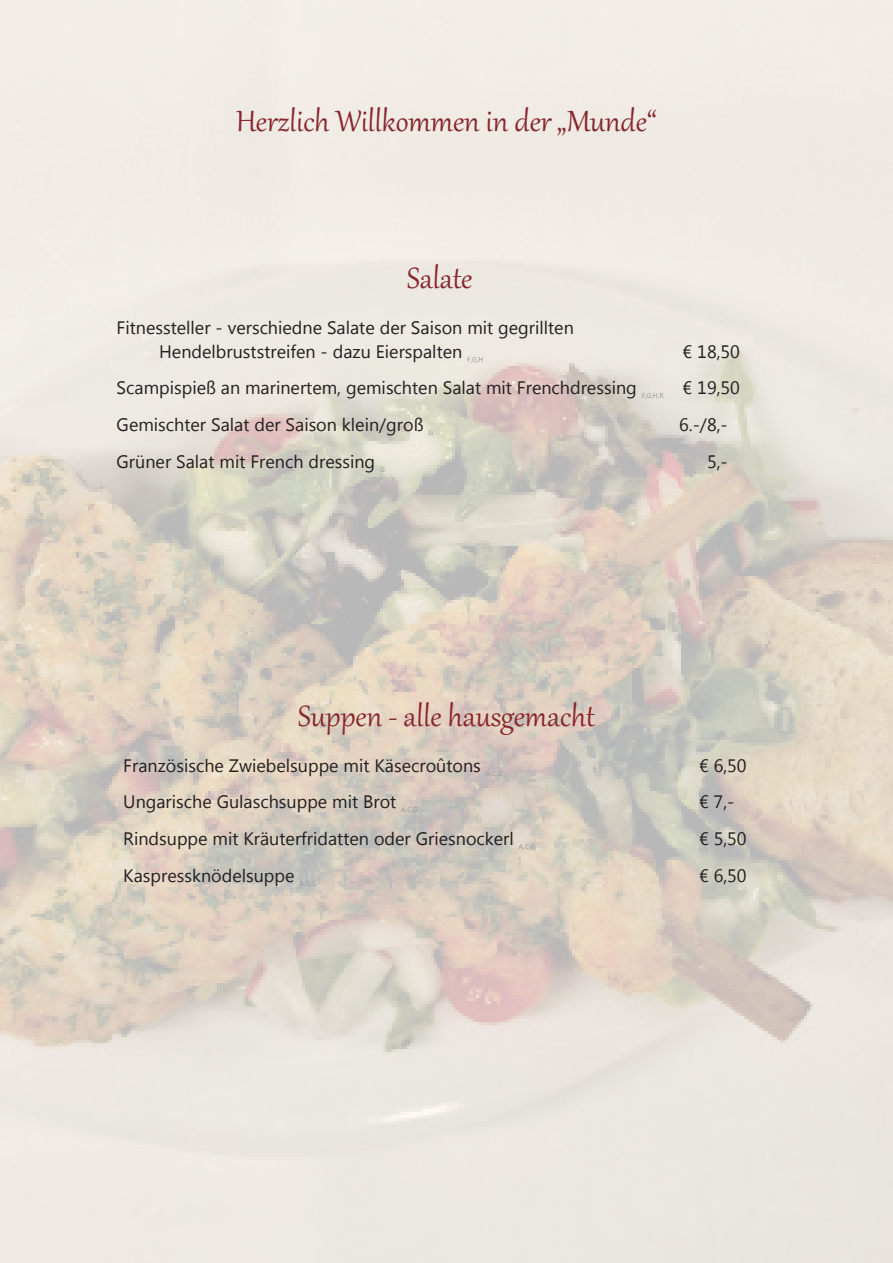
<style>
.page{position:relative;width:893px;height:1263px;background:#fff}
.page>*{position:absolute;margin:0;border:0;box-sizing:border-box;transform-origin:0 0}
.t1{font:36px "Gabriola";color:#87252c}
.t2{font:18px/24px "Microsoft New Tai Lue";color:#231f20}
.t3{font:7.05px "Microsoft New Tai Lue";color:#959798}
</style>
<div class="page">
<img style="left:0;top:0;width:893px;height:1263px">
<h1 class="t1" style="left:236px;top:97px;width:422px">Herzlich Willkommen in der „Munde“</h1>
<h1 class="t1" style="left:407px;top:255px;width:67px">Salate</h1>
<p class="t2" style="left:159px;top:317px;width:416px;text-indent:-43px">Fitnessteller - verschiedne Salate der Saison mit gegrillten<br>Hendelbruststreifen - dazu Eierspalten</p>
<p class="t3" style="left:467px;top:355px;width:18px">F,G,H</p>
<p class="t2" style="left:683px;top:341px;width:59px">€ 18,50</p>
<p class="t2" style="left:117px;top:377px;width:522px">Scampispieß an marinertem, gemischten Salat mit Frenchdressing</p>
<p class="t3" style="left:642px;top:392px;width:23px">F,G,H,R</p>
<p class="t2" style="left:683px;top:377px;width:59px">€ 19,50</p>
<p class="t2" style="left:117px;top:414px;width:308px">Gemischter Salat der Saison klein/groß</p>
<p class="t3" style="left:428px;top:428px;width:6px">G</p>
<p class="t2" style="left:679px;top:414px;width:50px">6.-/8,-</p>
<p class="t2" style="left:117px;top:451px;width:260px">Grüner Salat mit French dressing</p>
<p class="t3" style="left:380px;top:465px;width:6px">G</p>
<p class="t2" style="left:707px;top:451px;width:22px">5,-</p>
<h1 class="t1" style="left:298px;top:693px;width:298px">Suppen - alle hausgemacht</h1>
<p class="t2" style="left:123px;top:755px;width:359px">Französische Zwiebelsuppe mit Käsecroûtons</p>
<p class="t3" style="left:486px;top:769px;width:18px">A,C,G</p>
<p class="t2" style="left:699px;top:755px;width:49px">€ 6,50</p>
<p class="t2" style="left:123px;top:791px;width:275px">Ungarische Gulaschsuppe mit Brot</p>
<p class="t3" style="left:401px;top:806px;width:18px">A,C,G</p>
<p class="t2" style="left:699px;top:791px;width:37px">€ 7,-</p>
<p class="t2" style="left:123px;top:828px;width:392px">Rindsuppe mit Kräuterfridatten oder Griesnockerl</p>
<p class="t3" style="left:519px;top:842px;width:18px">A,C,G</p>
<p class="t2" style="left:699px;top:828px;width:49px">€ 5,50</p>
<p class="t2" style="left:123px;top:865px;width:173px">Kaspressknödelsuppe</p>
<p class="t3" style="left:299px;top:879px;width:18px">A,C,G</p>
<p class="t2" style="left:699px;top:865px;width:49px">€ 6,50</p>
</div>
